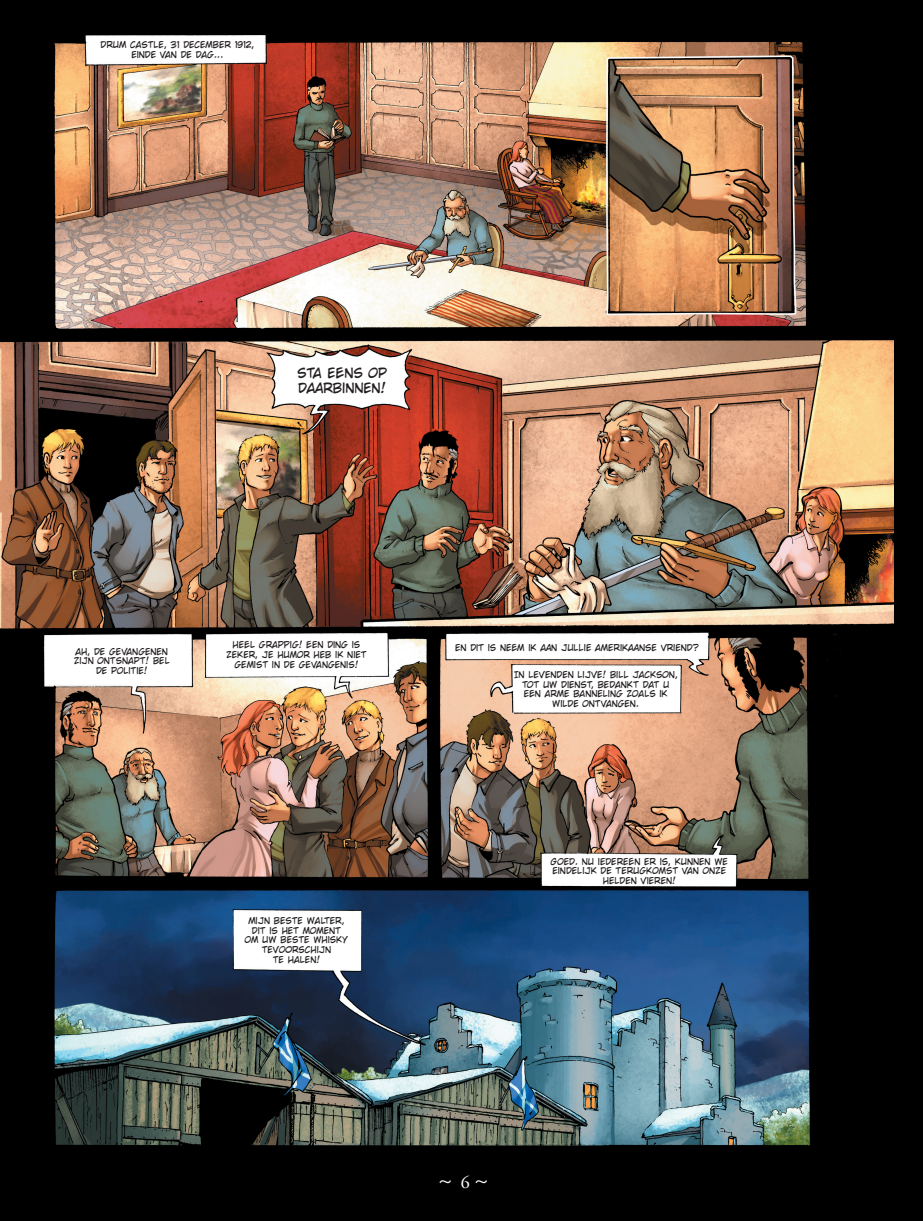
<style>
.page{position:relative;width:923px;height:1221px;background:#fff}
.page>*{position:absolute;margin:0;border:0;box-sizing:border-box;transform-origin:0 0}
.t1{font:18px "Zapfino";color:#fff}
.t2{font:13.5px/15px "CC Wild Words";color:#231f20}
.t3{font:9px/9.8px "CC Wild Words";color:#231f20;text-align:center}
.s1{font-family:"Adobe Garamond Pro"}
</style>
<div class="page">
<img style="left:0;top:0;width:923px;height:1220px">
<p class="t3" style="left:101px;top:40px;width:155px">DRUM CASTLE, 31 DECEMBER 1912,<br>EINDE VAN DE DAG...</p>
<h2 class="t2" style="left:297px;top:365px;width:91px">STA EENS OP<br>DAARBINNEN!</h2>
<p class="t3" style="left:74px;top:646px;width:98px">AH, DE GEVANGENEN<br>ZIJN ONTSNAPT! BEL<br>DE POLITIE!</p>
<p class="t3" style="left:233px;top:640px;width:129px">HEEL GRAPPIG! EEN DING IS</p>
<p class="t3" style="left:455px;top:642px;width:245px">EN DIT IS NEEM IK AAN JULLIE AMERIKAANSE VRIEND?</p>
<p class="t3" style="left:226px;top:649px;width:142px">ZEKER, JE HUMOR HEB IK NIET<br>GEMIST IN DE GEVANGENIS!</p>
<p class="t3" style="left:513px;top:669px;width:166px">IN LEVENDEN LIJVE! BILL JACKSON,<br>TOT UW DIENST, BEDANKT DAT U<br>EEN ARME BANNELING ZOALS IK<br>WILDE ONTVANGEN.</p>
<p class="t3" style="left:245px;top:915px;width:105px">MIJN BESTE WALTER,<br>DIT IS HET MOMENT<br>OM UW BESTE WHISKY<br>TEVOORSCHIJN<br>TE HALEN!</p>
<p class="t3" style="left:550px;top:856px;width:179px">GOED. NU IEDEREEN ER IS, KUNNEN WE<br>EINDELIJK DE TERUGKOMST VAN ONZE<br>HELDEN VIEREN!</p>
<h1 class="t1" style="left:434px;top:1170px;width:55px">~ <span class="s1">6</span>~</h1>
</div>
